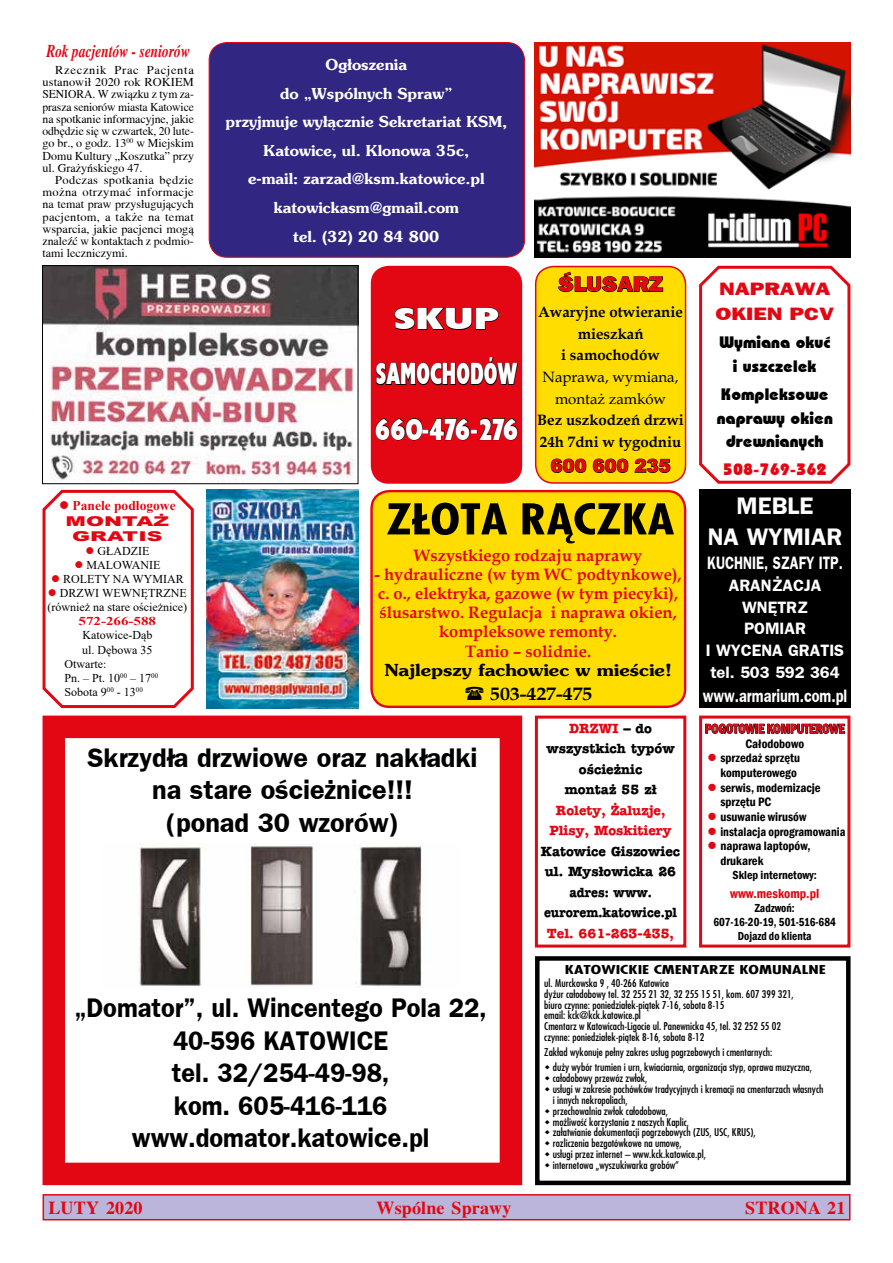
<style>
.page{position:relative;width:893px;height:1263px;background:#fff}
.page>*{position:absolute;margin:0;border:0;box-sizing:border-box;transform-origin:0 0}
.t1{font:31.5px/55.2px "Garrison Cond Sans BOLD";color:#fff;text-align:center;scale:1.5 1}
.t2{font:700 27px/32.4px "Frankfurt Gothic";color:#000;text-align:center;scale:.94 1}
.t3{font:700 27px/32.4px "Frankfurt Gothic";color:#000;text-align:center}
.t4{font:700 24px/30.6px "Frankfurt Gothic";color:#fff;text-align:center}
.t5{font:800 21px "Frankfurt Gothic";color:#e30613;scale:1.12 1}
.t6{font:700 18px "Toronto";letter-spacing:.01em;color:#e30613}
.t7{font:italic 700 18px "Toronto";color:#e30613;scale:.75 1}
.t8{font:700 18px "Frankfurt Gothic";color:#fff;scale:.8 1}
.t9{font:700 18px "Frankfurt Gothic";color:#fff;scale:.76 1}
.t10{font:800 18px/25.5px "Frankfurt Gothic";color:#e30613;scale:1.25 1}
.t11{font:700 18px "Book Antiqua";color:#000;scale:1.1 1}
.t12{font:18px "Arial CEMT Black";color:#e30613}
.t13{font:700 16.5px/19.2px "Book Antiqua";color:#e30613;text-align:center}
.t14{font:800 16.5px/23.7px "Bahamas";color:#000;text-align:center}
.t15{font:700 16.5px/21.9px "Frankfurt Gothic";color:#fff;text-align:center}
.t16{font:700 16.5px "Southern";color:#000;scale:1.13 1}
.t17{font:800 16.5px "Bahamas";color:#e30613}
.t18{font:700 15px/28.7px "Southern";color:#fff;text-align:center}
.t19{font:700 15px/21.6px "Book Antiqua";color:#000;text-align:center}
.t20{font:15px/21.6px "Book Antiqua";color:#000;text-align:center}
.t21{font:700 13.5px/20.5px "Memorandum";color:#000;text-align:center}
.t22{font:700 13.5px/20.5px "Memorandum";color:#e30613;text-align:center}
.t23{font:600 condensed 13.5px "Franklin Gothic";color:#e30613;scale:.95 1}
.t24{font:700 13.5px "Times New Roman";color:#e30613}
.t25{font:600 condensed 13.5px "Franklin Gothic";color:#e30613}
.t26{font:13.5px/15.6px "Arial CEMT Black";color:#e30613;text-align:center;scale:1.61 1}
.t27{font:600 condensed 12.6px/14.5px "Franklin Gothic";color:#000}
.t28{font:600 condensed 12.6px "Franklin Gothic";color:#000;scale:.96 1}
.t29{font:12px/12.1px "Toronto";color:#000;text-align:justify;scale:1.04 1}
.t30{font:12px/14.1px "Times New Roman";color:#000}
.t31{font:600 condensed 12px/13.8px "Franklin Gothic";color:#000;text-align:center;scale:.94 1}
.t32{font:700 12px "Fujiyama";color:#000;scale:1.5 1}
.t33{font:600 condensed 12px "Franklin Gothic";color:#000}
.t34{font:700 12px "Times New Roman";color:#e30613;scale:1.25 1}
.t35{font:10.5px/10.8px "Fujiyama";color:#000;scale:1.06 1}
.s1{color:#e30613}
</style>
<div class="page">
<div style="left:43px;top:1194px;width:807px;height:26px;background:#bcb5db;border:2px solid #e30613"></div>
<svg style="left:699px;top:265px;width:152px;height:219px"></svg>
<svg style="left:42px;top:489px;width:152px;height:220px"></svg>
<div style="left:535px;top:715px;width:151px;height:232px;border:3px solid #e30613"></div>
<div style="left:535px;top:956px;width:315px;height:229px;border:4px solid #000"></div>
<div style="left:699px;top:490px;width:151px;height:218px;background:#000"></div>
<div style="left:371px;top:266px;width:151px;height:218px;background:#e30613;border-radius:18px"></div>
<svg style="left:394px;top:307px;width:105px;height:23px"></svg>
<svg style="left:375px;top:357px;width:143px;height:29px"></svg>
<svg style="left:375px;top:418px;width:143px;height:22px"></svg>
<div style="left:372px;top:491px;width:313px;height:216px;background:#fd0;border-radius:18px"></div>
<div style="left:370px;top:490px;width:316px;height:218px;border:2px solid #e30613;border-radius:18px"></div>
<svg style="left:387px;top:503px;width:287px;height:40px"></svg>
<div style="left:43px;top:716px;width:479px;height:469px;border:22px solid #e30613"></div>
<img style="left:138px;top:843px;width:285px;height:144px">
<img style="left:207px;top:490px;width:151px;height:218px">
<div style="left:699px;top:716px;width:151px;height:231px;border:3px solid #e30613"></div>
<svg style="left:705px;top:724px;width:140px;height:9px"></svg>
<div style="left:536px;top:266px;width:150px;height:217px;background:#fd0;border-radius:18px"></div>
<div style="left:535px;top:266px;width:151px;height:218px;border:2px solid #e30613;border-radius:18px"></div>
<svg style="left:558px;top:272px;width:105px;height:20px"></svg>
<svg style="left:551px;top:459px;width:35px;height:14px"></svg>
<svg style="left:593px;top:459px;width:35px;height:14px"></svg>
<svg style="left:635px;top:459px;width:35px;height:14px"></svg>
<img style="left:535px;top:43px;width:315px;height:214px">
<div style="left:209px;top:43px;width:316px;height:214px;background:#312783;border-radius:18px"></div>
<div style="left:209px;top:42px;width:316px;height:215px;border:1px solid #e30613;border-radius:18px"></div>
<img style="left:45px;top:268px;width:311px;height:214px">
<div style="left:43px;top:266px;width:315px;height:218px;border:1px solid #000"></div>
<h3 class="t7" style="left:46px;top:40px;width:193px">Rok pacjentów - seniorów</h3>
<p class="t29" style="left:43px;top:64px;width:147px;text-indent:13px">Rzecznik Prac Pacjenta ustanowił 2020 rok ROKIEM SENIORA. W związku z tym za&shy;prasza seniorów miasta Katowice na spotkanie informacyjne, jakie odbędzie się w czwartek, 20 lute&shy;go br., o godz. 13<sup>00</sup> w Miejskim Domu Kultury „Koszutka” przy ul. Grażyńskiego 47.</p>
<p class="t29" style="left:43px;top:174px;width:147px;text-indent:13px">Podczas spotkania będzie można otrzymać informacje na temat praw przysługujących pacjentom, a także na temat wsparcia, jakie pacjenci mogą znaleźć w kontaktach z podmio&shy;tami leczniczymi.</p>
<p class="t24" style="left:59px;top:496px;width:118px">● Panele podłogowe</p>
<p class="t26" style="left:66px;top:513px;width:66px">MONTAŻ<br>GRATIS</p>
<p class="t30" style="left:85px;top:544px;width:65px"><span class="s1">●</span> GŁADZIE</p>
<p class="t30" style="left:74px;top:558px;width:87px"><span class="s1">●</span> MALOWANIE</p>
<p class="t30" style="left:51px;top:572px;width:134px"><span class="s1">●</span> ROLETY NA WYMIAR</p>
<p class="t30" style="left:48px;top:586px;width:141px"><span class="s1">●</span> DRZWI WEWNĘTRZNE (również na stare ościeżnice)</p>
<p class="t34" style="left:79px;top:613px;width:63px">572-266-588</p>
<p class="t30" style="left:82px;top:628px;width:71px">Katowice-Dąb</p>
<p class="t30" style="left:82px;top:642px;width:72px">ul. Dębowa 35</p>
<p class="t30" style="left:65px;top:656px;width:43px">Otwarte:</p>
<p class="t30" style="left:65px;top:670px;width:95px">Pn. – Pt. 10<sup>00</sup> – 17<sup>00</sup></p>
<p class="t30" style="left:65px;top:684px;width:80px">Sobota 9<sup>00</sup> - 13<sup>00</sup></p>
<h3 class="t18" style="left:225px;top:50px;width:283px">Ogłoszenia<br>do „Wspólnych Spraw”<br>przyjmuje wyłącznie Sekretariat KSM,<br>Katowice, ul. Klonowa 35c,<br>e-mail: zarzad@ksm.katowice.pl katowickasm@gmail.com<br>tel. (32) 20 84 800</h3>
<h1 class="t1" style="left:374px;top:291px;width:98px">SKUP<br>SAMOCHODÓW<br>660-476-276</h1>
<h3 class="t5" style="left:558px;top:271px;width:95px">ŚLUSARZ</h3>
<h3 class="t19" style="left:538px;top:301px;width:146px">Awaryjne otwieranie mieszkań<br>i samochodów</h3>
<h3 class="t20" style="left:543px;top:366px;width:137px">Naprawa, wymiana, montaż zamków</h3>
<h3 class="t19" style="left:537px;top:409px;width:148px;text-align:left">Bez uszkodzeń drzwi<br>24h 7dni w tygodniu</h3>
<h3 class="t12" style="left:551px;top:454px;width:122px">600 600 235</h3>
<h3 class="t13" style="left:414px;top:545px;width:230px">Wszystkiego rodzaju naprawy</h3>
<h3 class="t13" style="left:375px;top:564px;width:309px">- hydrauliczne (w tym WC podtynkowe), c. o., elektryka, gazowe (w tym piecyki), ślusarstwo. Regulacja i naprawa okien, kompleksowe remonty.<br>Tanio – solidnie.</h3>
<h3 class="t16" style="left:384px;top:659px;width:256px">Najlepszy fachowiec w mieście!</h3>
<h3 class="t11" style="left:490px;top:681px;width:94px">503-427-475</h3>
<h2 class="t3" style="left:87px;top:741px;width:392px">Skrzydła drzwiowe oraz nakładki na stare ościeżnice!!!<br>(ponad 30 wzorów)</h2>
<p class="t21" style="left:546px;top:718px;width:130px"><span class="s1">DRZWI</span> – do wszystkich typów ościeżnic<br>montaż 55 zł</p>
<p class="t22" style="left:549px;top:800px;width:124px">Rolety, Żaluzje,<br>Plisy, Moskitiery</p>
<p class="t21" style="left:541px;top:841px;width:141px">Katowice Giszowiec ul. Mysłowicka 26 adres: www. eurorem.katowice.pl</p>
<p class="t22" style="left:547px;top:923px;width:128px">Tel. 661-263-435,</p>
<h3 class="t10" style="left:716px;top:275px;width:96px">NAPRAWA<br>OKIEN PCV</h3>
<h3 class="t14" style="left:719px;top:330px;width:113px">Wymiana okuć i uszczelek</h3>
<h3 class="t14" style="left:717px;top:382px;width:118px">Kompleksowe naprawy okien drewnianych</h3>
<h3 class="t17" style="left:723px;top:459px;width:105px">508-769-362</h3>
<h3 class="t4" style="left:708px;top:491px;width:136px">MEBLE<br>NA WYMIAR</h3>
<h3 class="t9" style="left:707px;top:552px;width:180px">KUCHNIE, SZAFY ITP.</h3>
<h3 class="t15" style="left:706px;top:574px;width:140px">ARANŻACJA<br>WNĘTRZ<br>POMIAR<br>I WYCENA GRATIS tel. 503 592 364</h3>
<h3 class="t8" style="left:703px;top:686px;width:182px">www.armarium.com.pl</h3>
<p class="t23" style="left:705px;top:720px;width:149px">POGOTOWIE KOMPUTEROWE</p>
<p class="t27" style="left:745px;top:736px;width:60px">Całodobowo</p>
<p class="t27" style="left:708px;top:751px;width:94px;text-align:right"><span class="s1">●</span> sprzedaż sprzętu komputerowego</p>
<p class="t27" style="left:720px;top:780px;width:102px;text-indent:-13px"><span class="s1">●</span> serwis, modernizacje sprzętu PC</p>
<p class="t27" style="left:708px;top:809px;width:100px"><span class="s1">●</span> usuwanie wirusów</p>
<p class="t28" style="left:708px;top:823px;width:145px"><span class="s1">●</span> instalacja oprogramowania</p>
<p class="t27" style="left:720px;top:838px;width:92px;text-indent:-13px"><span class="s1">●</span> naprawa laptopów, drukarek</p>
<p class="t33" style="left:733px;top:867px;width:86px">Sklep internetowy:</p>
<p class="t25" style="left:730px;top:885px;width:91px">www.meskomp.pl</p>
<p class="t31" style="left:713px;top:901px;width:132px">Zadzwoń:<br>607-16-20-19, 501-516-684<br>Dojazd do klienta</p>
<h2 class="t2" style="left:74px;top:991px;width:440px">„Domator”, ul. Wincentego Pola 22,<br>40-596 KATOWICE<br>tel. 32/254-49-98,<br>kom. 605-416-116 www.domator.katowice.pl</h2>
<p class="t32" style="left:565px;top:962px;width:175px">KATOWICKIE CMENTARZE KOMUNALNE</p>
<p class="t35" style="left:544px;top:977px;width:237px">ul. Murckowska 9 , 40-266 Katowice<br>dyżur całodobowy tel. 32 255 21 32, 32 255 15 51, kom. 607 399 321, biuro czynne: poniedziałek-piątek 7-16, sobota 8-15<br>email: kck@kck.katowice.pl<br>Cmentarz w Katowicach-Ligocie ul. Panewnicka 45, tel. 32 252 55 02 czynne: poniedziałek-piątek 8-16, sobota 8-12</p>
<p class="t35" style="left:553px;top:1044px;width:246px;line-height:15.1px;text-indent:-9px">Zakład wykonuje pełny zakres usług pogrzebowych i cmentarnych:<br>duży wybór trumien i urn, kwiaciarnia, organizacja styp, oprawa muzyczna,</p>
<p class="t35" style="left:553px;top:1072px;width:257px">całodobowy przewóz zwłok,<br>usługi w zakresie pochówków tradycyjnych i kremacji na cmentarzach własnych i innych nekropoliach,<br>przechowalnia zwłok całodobowa,<br>możliwość korzystania z naszych Kaplic,<br>załatwianie dokumentacji pogrzebowych (ZUS, USC, KRUS),<br>rozliczenia bezgotówkowe na umowę,<br>usługi przez internet – www.kck.katowice.pl,<br>internetowa „wyszukiwarka grobów”</p>
<h3 class="t6" style="left:48px;top:1197px;width:96px">LUTY 2020</h3>
<h3 class="t6" style="left:377px;top:1197px;width:136px">Wspólne Sprawy</h3>
<h3 class="t6" style="left:745px;top:1197px;width:102px">STRONA 21</h3>
</div>
